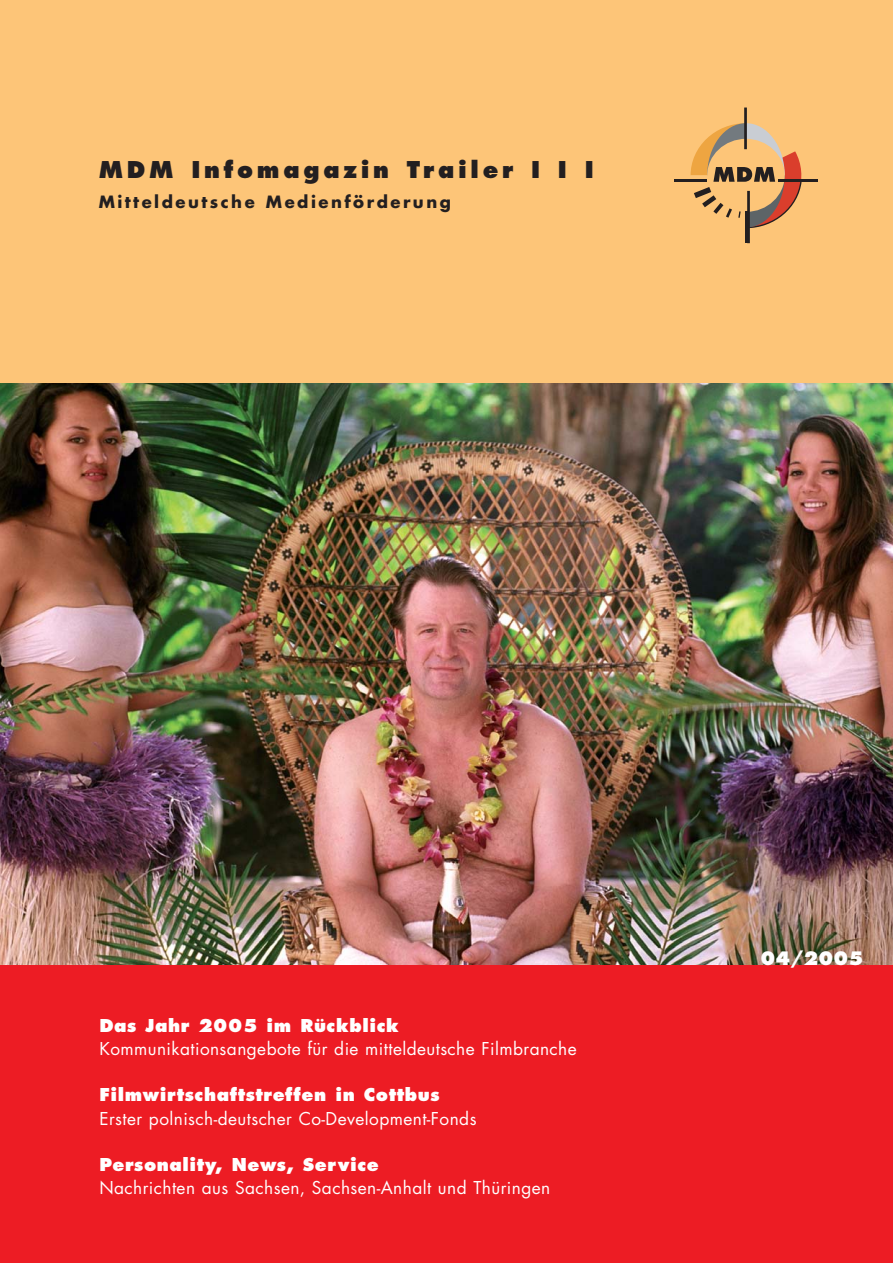
<style>
.page{position:relative;width:893px;height:1263px;background:#fff}
.page>*{position:absolute;margin:0;border:0;box-sizing:border-box;transform-origin:0 0}
.t1{font:800 22.5px "Futura";letter-spacing:.165em;color:#231f20}
.t2{font:800 18px "Futura";color:#fff}
.t3{font:17.25px "Futura";letter-spacing:.025em;color:#fff}
.t4{font:800 17.25px "Futura";letter-spacing:.035em;color:#fff}
.t5{font:700 16.5px "Futura";letter-spacing:.15em;color:#231f20}
</style>
<div class="page">
<img style="left:0;top:383px;width:892px;height:582px">
<div style="left:0;top:0;width:892px;height:383px;background:#fdc578"></div>
<div style="left:0;top:965px;width:892px;height:298px;background:#ed1c24"></div>
<hr style="left:744px;top:108px;width:2px;height:41px;background:#231f20">
<hr style="left:674px;top:179px;width:32px;height:2px;background:#231f20">
<hr style="left:778px;top:179px;width:40px;height:2px;background:#231f20">
<hr style="left:747px;top:191px;width:2px;height:52px;background:#231f20">
<hr style="left:745px;top:212px;width:3px;height:31px;background:#231f20">
<svg style="left:687px;top:123px;width:122px;height:106px"></svg>
<h1 class="t1" style="left:99px;top:160px;width:496px">MDM Infomagazin Trailer I I I</h1>
<p class="t5" style="left:99px;top:194px;width:354px">Mitteldeutsche Medienförderung</p>
<p class="t4" style="left:99px;top:1018px;width:301px">Das Jahr 2005 im Rückblick</p>
<p class="t3" style="left:99px;top:1041px;width:479px">Kommunikationsangebote für die mitteldeutsche Filmbranche</p>
<p class="t4" style="left:99px;top:1088px;width:342px">Filmwirtschaftstreffen in Cottbus</p>
<p class="t3" style="left:99px;top:1110px;width:378px">Erster polnisch-deutscher Co-Development-Fonds</p>
<p class="t4" style="left:99px;top:1157px;width:281px">Personality, News, Service</p>
<p class="t3" style="left:99px;top:1180px;width:452px">Nachrichten aus Sachsen, Sachsen-Anhalt und Thüringen</p>
<p class="t2" style="left:760px;top:951px;width:104px">04/2005</p>
</div>
